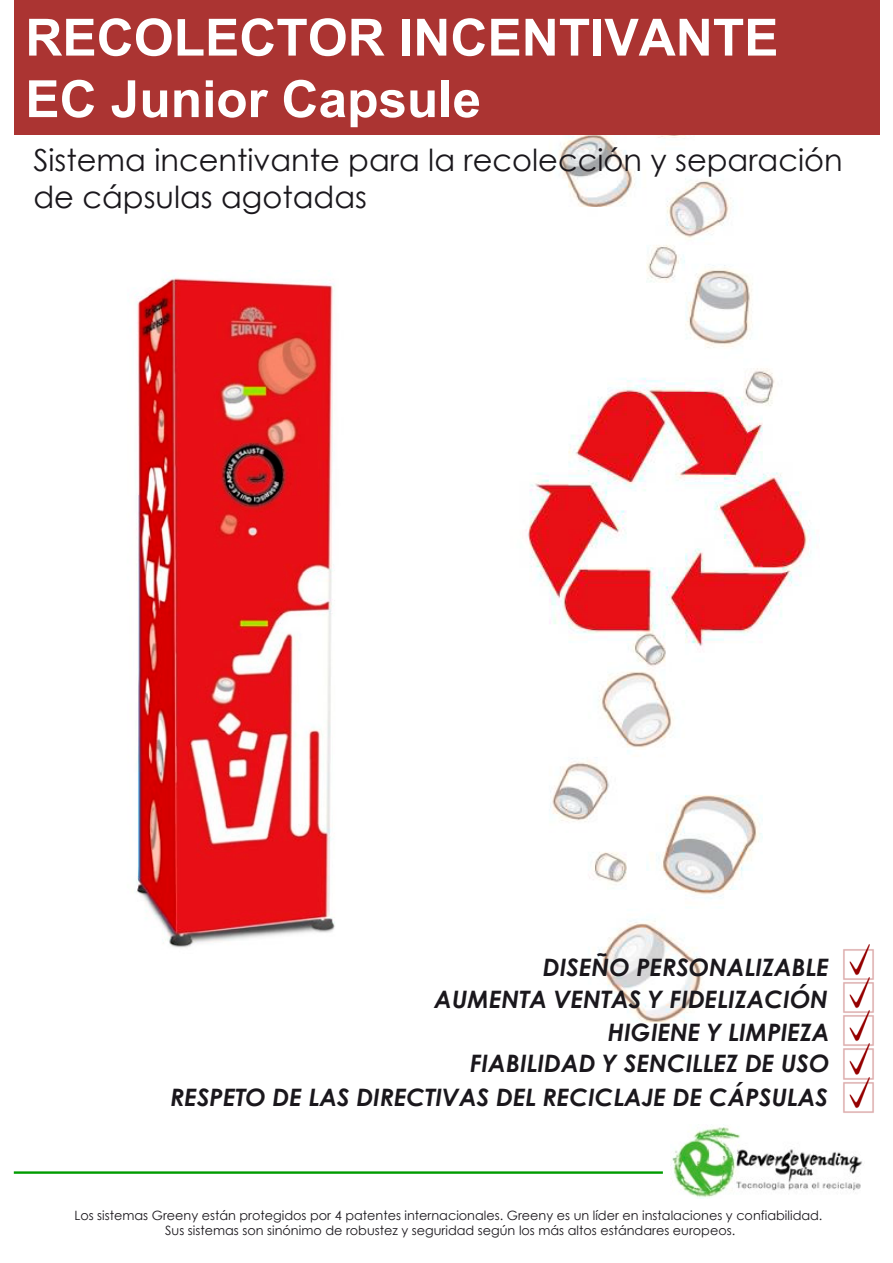
<style>
.page{position:relative;width:893px;height:1263px;background:#fff}
.page>*{position:absolute;margin:0;border:0;box-sizing:border-box;transform-origin:0 0}
.t1{font:700 51.3px/61.5px "Arial";color:#fff}
.t2{font:30.45px/36.6px "Century Gothic";color:#1a171c}
.t3{font:italic 700 24px/32.1px "Century Gothic";color:#1a171c;text-align:right}
.t4{font:12.75px/15.5px "Century Gothic";color:#1a171c;text-align:center}
</style>
<div class="page">
<img style="left:510px;top:134px;width:309px;height:889px">
<div style="left:14px;top:0;width:865px;height:134px;background:#ab3432"></div>
<hr style="left:14px;top:1171px;width:649px;height:3px;background:#009c00">
<img style="left:135px;top:276px;width:200px;height:672px">
<img style="left:843px;top:944px;width:31px;height:32px">
<img style="left:843px;top:976px;width:31px;height:34px">
<img style="left:843px;top:1010px;width:31px;height:33px">
<img style="left:843px;top:1043px;width:31px;height:33px">
<img style="left:843px;top:1076px;width:31px;height:37px">
<img style="left:672px;top:1127px;width:190px;height:71px">
<h1 class="t1" style="left:25px;top:7px;width:755px">RECOLECTOR INCENTIVANTE<br>EC Junior Capsule</h1>
<h2 class="t2" style="left:33px;top:141px;width:811px">Sistema incentivante para la recolección y separación de cápsulas agotadas</h2>
<h3 class="t3" style="left:434px;top:950px;width:397px">DISEÑO PERSONALIZABLE<br>AUMENTA VENTAS Y FIDELIZACIÓN<br>HIGIENE Y LIMPIEZA<br>FIABILIDAD Y SENCILLEZ DE USO</h3>
<h3 class="t3" style="left:170px;top:1080px;width:659px">RESPETO DE LAS DIRECTIVAS DEL RECICLAJE DE CÁPSULAS</h3>
<p class="t4" style="left:74px;top:1207px;width:749px">Los sistemas Greeny están protegidos por 4 patentes internacionales. Greeny es un líder en instalaciones y confiabilidad.<br>Sus sistemas son sinónimo de robustez y seguridad según los más altos estándares europeos.</p>
</div>
